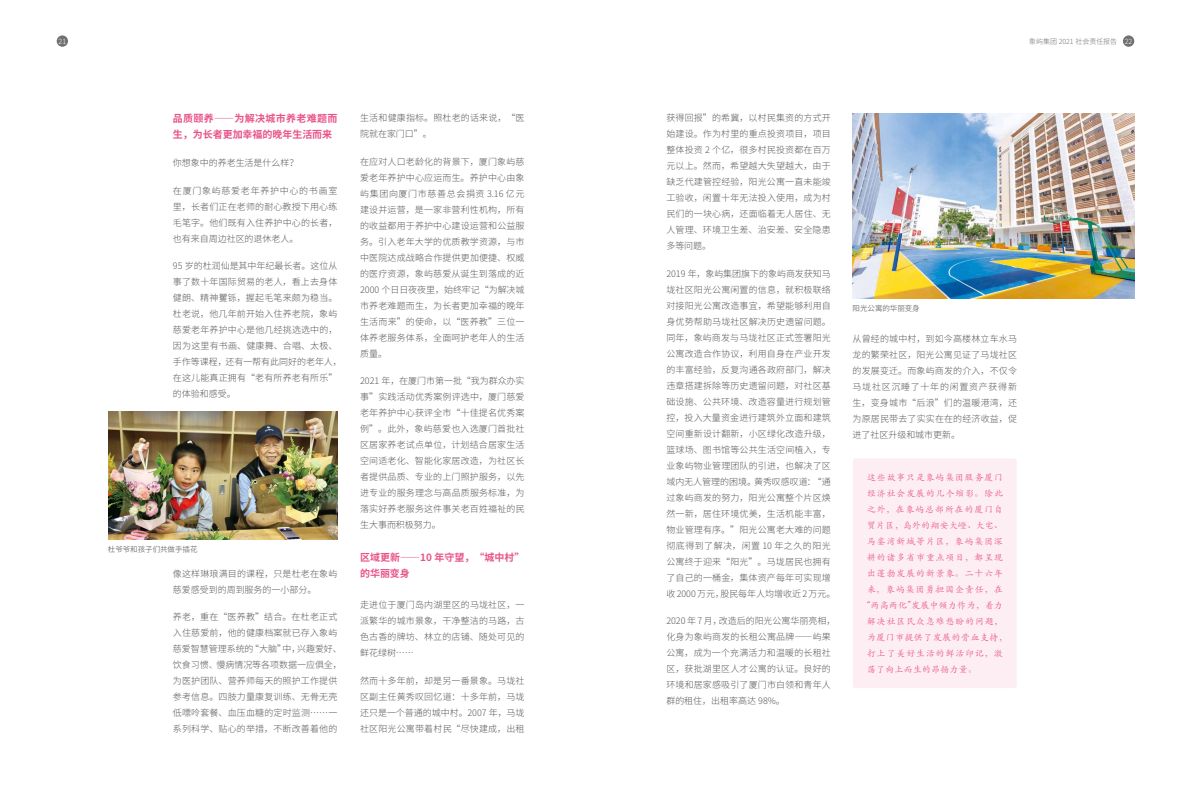
<style>
.page{position:relative;width:1191px;height:808px;background:#fff}
.page>*{position:absolute;margin:0;border:0;box-sizing:border-box;transform-origin:0 0}
.t1{font:700 10px/16px "Source Han Sans CN";letter-spacing:.005em;color:#e95389}
.t2{font:300 9px/16px "Source Han Sans CN";letter-spacing:.015em;color:#595757;text-align:justify}
.t3{font:9px/16px "ST Kaiti SC";letter-spacing:.09em;color:#e95389}
.t4{font:300 9px "Source Han Sans CN";letter-spacing:-.005em;color:#595757}
.t5{font:7.5px "Source Han Sans CN";letter-spacing:-.005em;color:#727171}
.t6{font:300 7px "Source Han Sans CN";letter-spacing:-.005em;color:#727171}
.t7{font:300 7px "Source Han Sans CN";color:#fff}
.s1{color:#fff}
</style>
<div class="page">
<div style="left:1123px;top:35px;width:11px;height:12px;background:#727171;border-radius:50%"></div>
<div style="left:57px;top:35px;width:11px;height:12px;background:#727171;border-radius:50%"></div>
<img style="left:108px;top:412px;width:229px;height:127px">
<img style="left:852px;top:113px;width:282px;height:185px">
<div style="left:853px;top:458px;width:163px;height:230px;background:#fceef3;border-radius:3px"></div>
<p class="t7" style="left:59px;top:37px;width:9px">21</p>
<p class="t6" style="left:1029px;top:37px;width:105px">象屿集团 2021 社会责任报告 <span class="s1">22</span></p>
<p class="t1" style="left:173px;top:111px;width:166px">品质颐养——为解决城市养老难题而生，为长者更加幸福的晚年生活而来</p>
<p class="t4" style="left:173px;top:158px;width:127px">你想象中的养老生活是什么样？</p>
<p class="t2" style="left:173px;top:183px;width:166px">在厦门象屿慈爱老年养护中心的书画室里，长者们正在老师的耐心教授下用心练毛笔字。他们既有入住养护中心的长者，也有来自周边社区的退休老人。</p>
<p class="t2" style="left:173px;top:258px;width:170px;text-align:left">95 岁的杜润仙是其中年纪最长者。这位从事了数十年国际贸易的老人，看上去身体健朗、精神矍铄，握起毛笔来颇为稳当。杜老说，他几年前开始入住养老院，象屿慈爱老年养护中心是他几经挑选选中的，因为这里有书画、健康舞、合唱、太极、手作等课程，还有一帮有此同好的老年人，在这儿能真正拥有“老有所养老有所乐”的体验和感受。</p>
<p class="t5" style="left:108px;top:545px;width:91px">杜爷爷和孩子们共做手插花</p>
<p class="t2" style="left:173px;top:566px;width:166px">像这样琳琅满目的课程，只是杜老在象屿慈爱感受到的周到服务的一小部分。</p>
<p class="t2" style="left:173px;top:609px;width:170px;text-align:left">养老，重在“医养教”结合。在杜老正式入住慈爱前，他的健康档案就已存入象屿慈爱智慧管理系统的“大脑”中，兴趣爱好、饮食习惯、慢病情况等各项数据一应俱全，为医护团队、营养师每天的照护工作提供参考信息。四肢力量康复训练、无骨无壳低嘌呤套餐、血压血糖的定时监测……一系列科学、贴心的举措，不断改善着他的</p>
<p class="t2" style="left:360px;top:110px;width:166px">生活和健康指标。照杜老的话来说，“医院就在家门口”。</p>
<p class="t2" style="left:360px;top:154px;width:166px">在应对人口老龄化的背景下，厦门象屿慈爱老年养护中心应运而生。养护中心由象屿集团向厦门市慈善总会捐资 3.16 亿元建设并运营，是一家非营利性机构，所有的收益都用于养护中心建设运营和公益服务。引入老年大学的优质教学资源，与市中医院达成战略合作提供更加便捷、权威的医疗资源，象屿慈爱从诞生到落成的近2000 个日日夜夜里，始终牢记“为解决城市养老难题而生，为长者更加幸福的晚年生活而来”的使命，以“医养教”三位一体养老服务体系，全面呵护老年人的生活质量。</p>
<p class="t2" style="left:360px;top:373px;width:166px">2021 年，在厦门市第一批“我为群众办实事”实践活动优秀案例评选中，厦门慈爱老年养护中心获评全市“十佳提名优秀案例”。此外，象屿慈爱也入选厦门首批社区居家养老试点单位，计划结合居家生活空间适老化、智能化家居改造，为社区长者提供品质、专业的上门照护服务，以先进专业的服务理念与高品质服务标准，为落实好养老服务这件事关老百姓福祉的民生大事而积极努力。</p>
<p class="t1" style="left:360px;top:549px;width:166px">区域更新——10 年守望，“城中村”的华丽变身</p>
<p class="t2" style="left:360px;top:597px;width:166px">走进位于厦门岛内湖里区的马垅社区，一派繁华的城市景象，干净整洁的马路，古色古香的牌坊、林立的店铺、随处可见的鲜花绿树……</p>
<p class="t2" style="left:360px;top:673px;width:166px">然而十多年前，却是另一番景象。马垅社区副主任黄秀叹回忆道：十多年前，马垅还只是一个普通的城中村。2007 年，马垅社区阳光公寓带着村民“尽快建成，出租</p>
<p class="t2" style="left:666px;top:110px;width:166px">获得回报”的希冀，以村民集资的方式开始建设。作为村里的重点投资项目，项目整体投资 2 个亿，很多村民投资都在百万元以上。然而，希望越大失望越大，由于缺乏代建管控经验，阳光公寓一直未能竣工验收，闲置十年无法投入使用，成为村民们的一块心病，还面临着无人居住、无人管理、环境卫生差、治安差、安全隐患多等问题。</p>
<p class="t2" style="left:666px;top:266px;width:170px;text-align:left">2019 年，象屿集团旗下的象屿商发获知马垅社区阳光公寓闲置的信息，就积极联络对接阳光公寓改造事宜，希望能够利用自身优势帮助马垅社区解决历史遗留问题。同年，象屿商发与马垅社区正式签署阳光公寓改造合作协议，利用自身在产业开发的丰富经验，反复沟通各政府部门，解决违章搭建拆除等历史遗留问题，对社区基础设施、公共环境、改造容量进行规划管控，投入大量资金进行建筑外立面和建筑空间重新设计翻新，小区绿化改造升级，篮球场、图书馆等公共生活空间植入，专业象屿物业管理团队的引进，也解决了区域内无人管理的困境。黄秀叹感叹道：“通过象屿商发的努力，阳光公寓整个片区焕然一新，居住环境优美，生活机能丰富，物业管理有序。”阳光公寓老大难的问题彻底得到了解决，闲置 10 年之久的阳光公寓终于迎来“阳光”。马垅居民也拥有了自己的一桶金，集体资产每年可实现增收 2000 万元，股民每年人均增收近 2 万元。</p>
<p class="t2" style="left:666px;top:613px;width:170px;text-align:left">2020 年 7 月，改造后的阳光公寓华丽亮相，化身为象屿商发的长租公寓品牌——屿果公寓，成为一个充满活力和温暖的长租社区，获批湖里区人才公寓的认证。良好的环境和居家感吸引了厦门市白领和青年人群的租住，出租率高达 98%。</p>
<p class="t5" style="left:852px;top:304px;width:69px">阳光公寓的华丽变身</p>
<p class="t2" style="left:852px;top:331px;width:166px">从曾经的城中村，到如今高楼林立车水马龙的繁荣社区，阳光公寓见证了马垅社区的发展变迁。而象屿商发的介入，不仅令马垅社区沉睡了十年的闲置资产获得新生，变身城市“后浪”们的温暖港湾，还为原居民带去了实实在在的经济收益，促进了社区升级和城市更新。</p>
<p class="t3" style="left:866px;top:469px;width:142px">这些故事只是象屿集团服务厦门经济社会发展的几个缩影。除此之外，在象屿总部所在的厦门自贸片区，岛外的翔安大嶝、大宅、马銮湾新城等片区，象屿集团深耕的诸多省市重点项目，都呈现出蓬勃发展的新景象。二十六年来，象屿集团勇担国企责任，在“两高两化”发展中倾力作为，着力解决社区民众急难愁盼的问题，为厦门市提供了发展的骨血支持，打上了美好生活的鲜活印记，激荡了向上而生的昂扬力量。</p>
</div>
